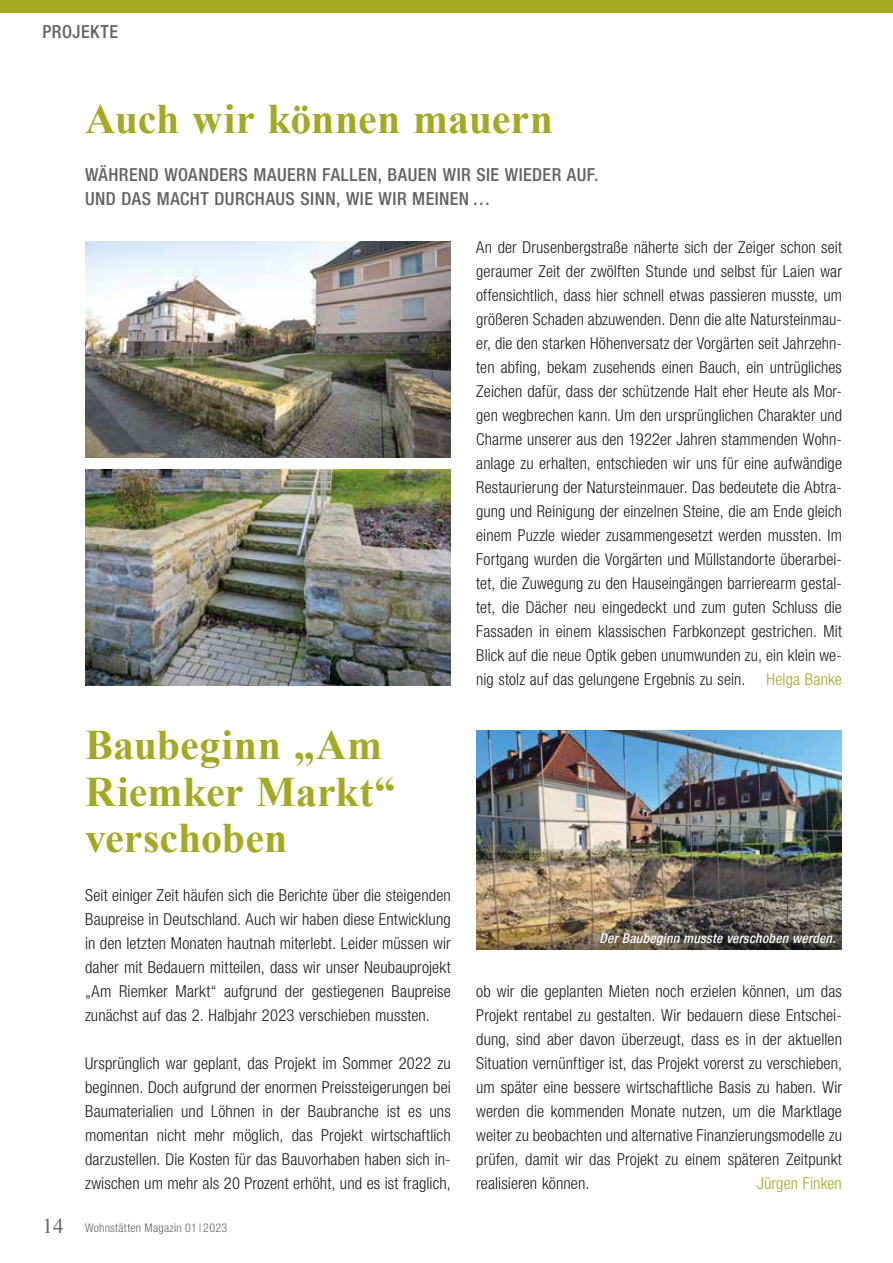
<style>
.page{position:relative;width:893px;height:1263px;background:#fff}
.page>*{position:absolute;margin:0;border:0;box-sizing:border-box;transform-origin:0 0}
.t1{font:700 42px/46.5px "Times New Roman";color:#a5a922}
.t2{font:500 condensed 18px/24px "Helvetica Neue LT Std";letter-spacing:.025em;color:#636363}
.t3{font:300 condensed 16.5px/24px "Helvetica Neue LT Std";letter-spacing:.005em;color:#1d1d1b;text-align:justify}
.t4{font:300 condensed 16.5px "Helvetica Neue LT Std";letter-spacing:.005em;color:#a5a922}
.t5{font:italic 500 condensed 13.5px "Helvetica Neue LT Std";letter-spacing:.02em;color:#fff}
.t6{font:300 condensed 12px "Helvetica Neue LT Std";letter-spacing:.02em;color:#636363}
.s1{font-family:"Times New Roman";font-weight:400;font-stretch:normal;font-size:21px}
</style>
<div class="page">
<div style="left:0;top:0;width:893px;height:13px;background:#a5a922"></div>
<img style="left:85px;top:469px;width:366px;height:216px">
<img style="left:85px;top:241px;width:366px;height:216px">
<img style="left:476px;top:731px;width:366px;height:194px">
<svg style="left:476px;top:925px;width:115px;height:24px;background:#8a724a"></svg>
<div style="left:591px;top:924px;width:253px;height:31px;background:#1d1d1b;opacity:.75"></div>
<p class="t2" style="left:43px;top:20px;width:77px">PROJEKTE</p>
<h1 class="t1" style="left:85px;top:95px;width:470px">Auch wir können mauern</h1>
<p class="t2" style="left:85px;top:162px;width:515px">WÄHREND WOANDERS MAUERN FALLEN, BAUEN WIR SIE WIEDER AUF.<br>UND DAS MACHT DURCHAUS SINN, WIE WIR MEINEN …</p>
<p class="t3" style="left:476px;top:235px;width:367px">An der Drusenbergstraße näherte sich der Zeiger schon seit geraumer Zeit der zwölften Stunde und selbst für Laien war offensichtlich, dass hier schnell etwas passieren musste, um größeren Schaden abzuwenden. Denn die alte Natursteinmau&shy;er, die den starken Höhenversatz der Vorgärten seit Jahrzehn&shy;ten abfing, bekam zusehends einen Bauch, ein untrügliches Zeichen dafür, dass der schützende Halt eher Heute als Mor&shy;gen wegbrechen kann. Um den ursprünglichen Charakter und Charme unserer aus den 1922er Jahren stammenden Wohn&shy;anlage zu erhalten, entschieden wir uns für eine aufwändige Restaurierung der Natursteinmauer. Das bedeutete die Abtra&shy;gung und Reinigung der einzelnen Steine, die am Ende gleich einem Puzzle wieder zusammengesetzt werden mussten. Im Fortgang wurden die Vorgärten und Müllstandorte überarbei&shy;tet, die Zuwegung zu den Hauseingängen barrierearm gestal&shy;tet, die Dächer neu eingedeckt und zum guten Schluss die Fassaden in einem klassischen Farbkonzept gestrichen. Mit Blick auf die neue Optik geben unumwunden zu, ein klein we&shy;nig stolz auf das gelungene Ergebnis zu sein.</p>
<p class="t4" style="left:766px;top:670px;width:77px">Helga Banke</p>
<h1 class="t1" style="left:85px;top:721px;width:312px">Baubeginn „Am<br>Riemker Markt“ verschoben</h1>
<p class="t3" style="left:85px;top:883px;width:367px">Seit einiger Zeit häufen sich die Berichte über die steigenden Baupreise in Deutschland. Auch wir haben diese Entwicklung in den letzten Monaten hautnah miterlebt. Leider müssen wir daher mit Bedauern mitteilen, dass wir unser Neubauprojekt „Am Riemker Markt“ aufgrund der gestiegenen Baupreise zunächst auf das 2. Halbjahr 2023 verschieben mussten.</p>
<p class="t3" style="left:85px;top:1051px;width:367px">Ursprünglich war geplant, das Projekt im Sommer 2022 zu beginnen. Doch aufgrund der enormen Preissteigerungen bei Baumaterialien und Löhnen in der Baubranche ist es uns momentan nicht mehr möglich, das Projekt wirtschaftlich darzustellen. Die Kosten für das Bauvorhaben haben sich in&shy;zwischen um mehr als 20 Prozent erhöht, und es ist fraglich,</p>
<p class="t6" style="left:43px;top:1221px;width:186px"><span class="s1">14</span> Wohnstätten Magazin 01 | 2023</p>
<p class="t5" style="left:599px;top:930px;width:238px">Der Baubeginn musste verschoben werden.</p>
<p class="t3" style="left:476px;top:979px;width:367px">ob wir die geplanten Mieten noch erzielen können, um das Projekt rentabel zu gestalten. Wir bedauern diese Entschei&shy;dung, sind aber davon überzeugt, dass es in der aktuellen Situation vernünftiger ist, das Projekt vorerst zu verschieben, um später eine bessere wirtschaftliche Basis zu haben. Wir werden die kommenden Monate nutzen, um die Marktlage weiter zu beobachten und alternative Finanzierungsmodelle zu prüfen, damit wir das Projekt zu einem späteren Zeitpunkt realisieren können.</p>
<p class="t4" style="left:757px;top:1174px;width:86px">Jürgen Finken</p>
</div>
